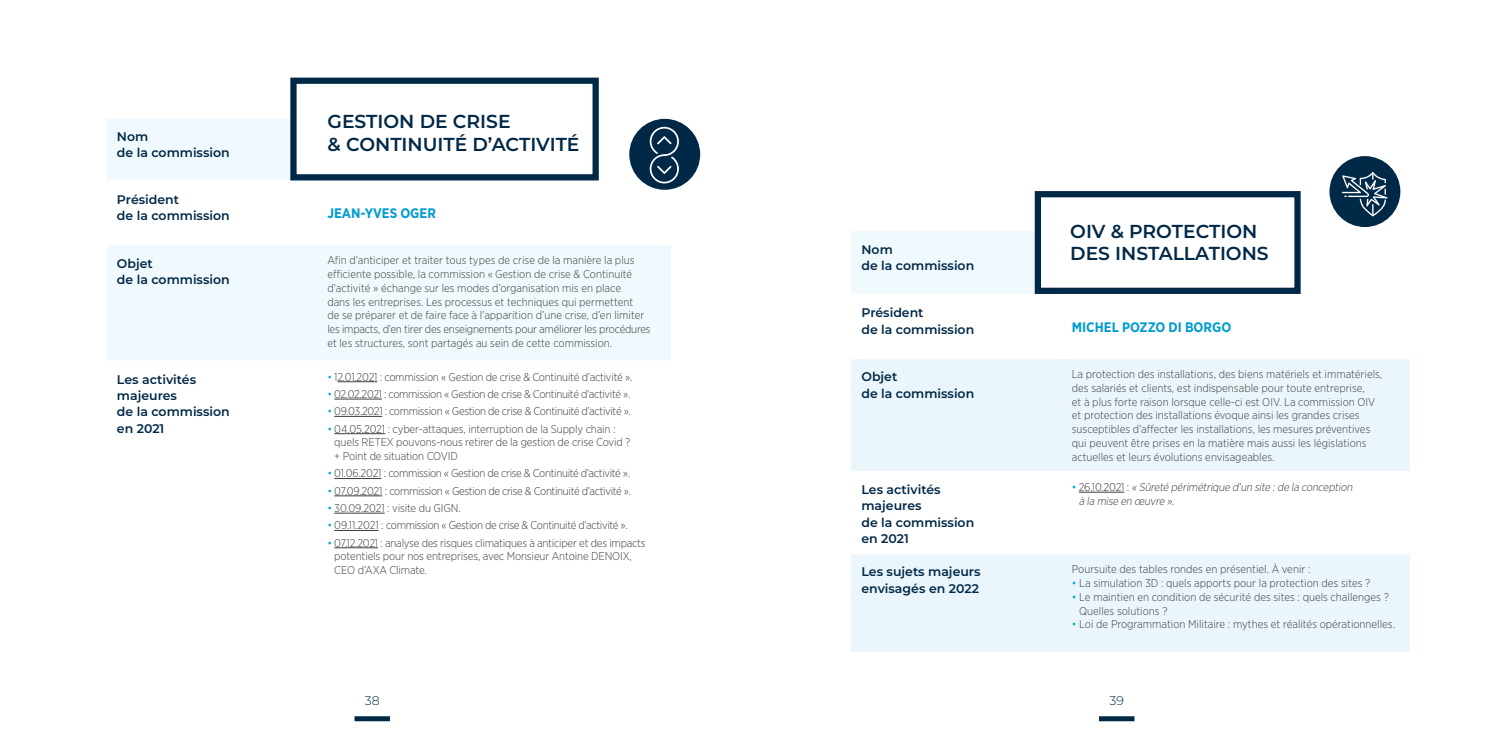
<style>
.page{position:relative;width:1489px;height:745px;background:#fff}
.page>*{position:absolute;margin:0;border:0;box-sizing:border-box;transform-origin:0 0}
.t1{font:600 18.75px/22.5px "Montserrat";color:#002847}
.t2{font:700 13.75px "Gotham Narrow";color:#009cd0}
.t3{font:600 12.5px/16.2px "Montserrat";color:#002847}
.t4{font:300 12.5px "Montserrat";color:#002847}
.t5{font:300 11.25px/13.8px "Gotham Narrow";color:#3d3d3c}
.t6{font:300 11.25px "Gotham Narrow";letter-spacing:-.03em;color:#3d3d3c}
.t7{font:300 11.25px/13.8px "Gotham Narrow";letter-spacing:-.02em;color:#3d3d3c}
.t8{font:italic 300 11.25px/13.8px "Gotham Narrow";color:#3d3d3c}
.s1{color:#00a5d6}
.s2{font-style:normal;color:#00a5d6}
.s3{font-style:normal}
</style>
<div class="page">
<svg style="left:1099px;top:716px;width:35px;height:4px"></svg>
<svg style="left:354px;top:716px;width:36px;height:4px"></svg>
<svg style="left:107px;top:118px;width:564px;height:431px"></svg>
<hr style="left:106px;top:180px;width:211px;height:1px;background:#fff">
<hr style="left:317px;top:180px;width:354px;height:1px;background:#fff">
<hr style="left:106px;top:244px;width:211px;height:1px;background:#fff">
<hr style="left:317px;top:244px;width:354px;height:1px;background:#fff">
<hr style="left:106px;top:360px;width:211px;height:1px;background:#fff">
<hr style="left:317px;top:360px;width:354px;height:1px;background:#fff">
<hr style="left:337px;top:381px;width:40px;height:1px;background:#3d3d3c">
<hr style="left:334px;top:398px;width:48px;height:1px;background:#3d3d3c">
<hr style="left:334px;top:416px;width:48px;height:1px;background:#3d3d3c">
<hr style="left:334px;top:433px;width:51px;height:1px;background:#3d3d3c">
<hr style="left:334px;top:478px;width:47px;height:1px;background:#3d3d3c">
<hr style="left:334px;top:495px;width:48px;height:1px;background:#3d3d3c">
<hr style="left:334px;top:512px;width:50px;height:1px;background:#3d3d3c">
<hr style="left:334px;top:530px;width:44px;height:1px;background:#3d3d3c">
<hr style="left:334px;top:547px;width:44px;height:1px;background:#3d3d3c">
<div style="left:290px;top:78px;width:308px;height:102px;background:#fff;border:6px solid #002847"></div>
<div style="left:629px;top:119px;width:71px;height:71px;background:#002847;border-radius:50%"></div>
<svg style="left:649px;top:127px;width:30px;height:56px"></svg>
<div style="left:850px;top:231px;width:211px;height:63px;background:#f0f9fd"></div>
<svg style="left:851px;top:359px;width:558px;height:292px;fill:#ebf6fc"></svg>
<hr style="left:850px;top:470px;width:211px;height:1px;background:#fff">
<hr style="left:1061px;top:470px;width:348px;height:1px;background:#fff">
<hr style="left:850px;top:552px;width:211px;height:2px;background:#fff">
<hr style="left:1061px;top:552px;width:348px;height:2px;background:#fff">
<hr style="left:1078px;top:491px;width:46px;height:1px;background:#3d3d3c">
<div style="left:1034px;top:191px;width:266px;height:103px;background:#fff;border:6px solid #002847"></div>
<div style="left:1329px;top:156px;width:71px;height:71px;background:#002847;border-radius:50%"></div>
<svg style="left:1341px;top:172px;width:46px;height:44px"></svg>
<p class="t3" style="left:117px;top:128px;width:114px">Nom<br>de la commission</p>
<p class="t3" style="left:117px;top:190px;width:114px">Président<br>de la commission</p>
<h1 class="t1" style="left:327px;top:109px;width:253px">GESTION DE CRISE<br>&amp; CONTINUITÉ D’ACTIVITÉ</h1>
<p class="t2" style="left:327px;top:204px;width:110px">JEAN-YVES OGER</p>
<p class="t3" style="left:117px;top:254px;width:114px">Objet<br>de la commission</p>
<p class="t5" style="left:327px;top:253px;width:325px">Afin d’anticiper et traiter tous types de crise de la manière la plus efficiente possible, la commission « Gestion de crise &amp; Continuité d’activité » échange sur les modes d’organisation mis en place<br>dans les entreprises. Les processus et techniques qui permettent<br>de se préparer et de faire face à l’apparition d’une crise, d’en limiter les impacts, d’en tirer des enseignements pour améliorer les procédures et les structures, sont partagés au sein de cette commission.</p>
<p class="t3" style="left:117px;top:370px;width:114px">Les activités majeures<br>de la commission en 2021</p>
<p class="t7" style="left:327px;top:369px;width:306px"><span class="s1">•</span> 12.01.2021 : commission « Gestion de crise &amp; Continuité d’activité ».</p>
<p class="t6" style="left:327px;top:387px;width:304px"><span class="s1">•</span> 02.02.2021 : commission « Gestion de crise &amp; Continuité d’activité ».</p>
<p class="t6" style="left:327px;top:404px;width:305px"><span class="s1">•</span> 09.03.2021 : commission « Gestion de crise &amp; Continuité d’activité ».</p>
<p class="t5" style="left:334px;top:421px;width:298px;text-indent:-7px"><span class="s1">•</span> 04.05.2021 : cyber-attaques, interruption de la Supply chain : quels RETEX pouvons-nous retirer de la gestion de crise Covid ? + Point de situation COVID</p>
<p class="t6" style="left:327px;top:466px;width:304px"><span class="s1">•</span> 01.06.2021 : commission « Gestion de crise &amp; Continuité d’activité ».</p>
<p class="t6" style="left:327px;top:483px;width:305px"><span class="s1">•</span> 07.09.2021 : commission « Gestion de crise &amp; Continuité d’activité ».</p>
<p class="t5" style="left:327px;top:500px;width:135px"><span class="s1">•</span> 30.09.2021 : visite du GIGN.</p>
<p class="t6" style="left:327px;top:518px;width:302px"><span class="s1">•</span> 09.11.2021 : commission « Gestion de crise &amp; Continuité d’activité ».</p>
<p class="t7" style="left:334px;top:535px;width:313px;text-indent:-7px"><span class="s1">•</span> 07.12.2021 : analyse des risques climatiques à anticiper et des impacts potentiels pour nos entreprises, avec Monsieur Antoine DENOIX,<br>CEO d’AXA Climate.</p>
<p class="t3" style="left:861px;top:240px;width:114px">Nom<br>de la commission</p>
<p class="t3" style="left:861px;top:304px;width:114px">Président<br>de la commission</p>
<h1 class="t1" style="left:1070px;top:219px;width:200px">OIV &amp; PROTECTION<br>DES INSTALLATIONS</h1>
<p class="t2" style="left:1071px;top:318px;width:161px">MICHEL POZZO DI BORGO</p>
<p class="t3" style="left:861px;top:368px;width:114px">Objet<br>de la commission</p>
<p class="t5" style="left:1071px;top:367px;width:312px">La protection des installations, des biens matériels et immatériels, des salariés et clients, est indispensable pour toute entreprise,<br>et à plus forte raison lorsque celle-ci est OIV. La commission OIV et protection des installations évoque ainsi les grandes crises susceptibles d’affecter les installations, les mesures préventives qui peuvent être prises en la matière mais aussi les législations actuelles et leurs évolutions envisageables.</p>
<p class="t3" style="left:861px;top:480px;width:114px">Les activités majeures<br>de la commission en 2021</p>
<p class="t8" style="left:1078px;top:479px;width:277px;text-indent:-7px"><span class="s2">•</span> <span class="s3">2 6 . 1 0 . 2 0 2 1 :</span> « Sûreté périmétrique d’un site :de la conception à la mise en œuvre ».</p>
<p class="t3" style="left:861px;top:563px;width:121px">Les sujets majeurs envisagés en 2022</p>
<p class="t5" style="left:1071px;top:561px;width:240px">Poursuite des tables rondes en présentiel. À venir :</p>
<p class="t5" style="left:1071px;top:575px;width:300px"><span class="s1">•</span> La simulation 3D : quels apports pour la protection des sites ?</p>
<p class="t5" style="left:1079px;top:589px;width:311px;text-indent:-7px"><span class="s1">•</span> Le maintien en condition de sécurité des sites : quels challenges ?<br>Quelles solutions ?</p>
<p class="t5" style="left:1071px;top:616px;width:324px"><span class="s1">•</span> Loi de Programmation Militaire : mythes et réalités opérationnelles.</p>
<p class="t4" style="left:365px;top:691px;width:16px">38</p>
<p class="t4" style="left:1109px;top:691px;width:16px">39</p>
</div>
